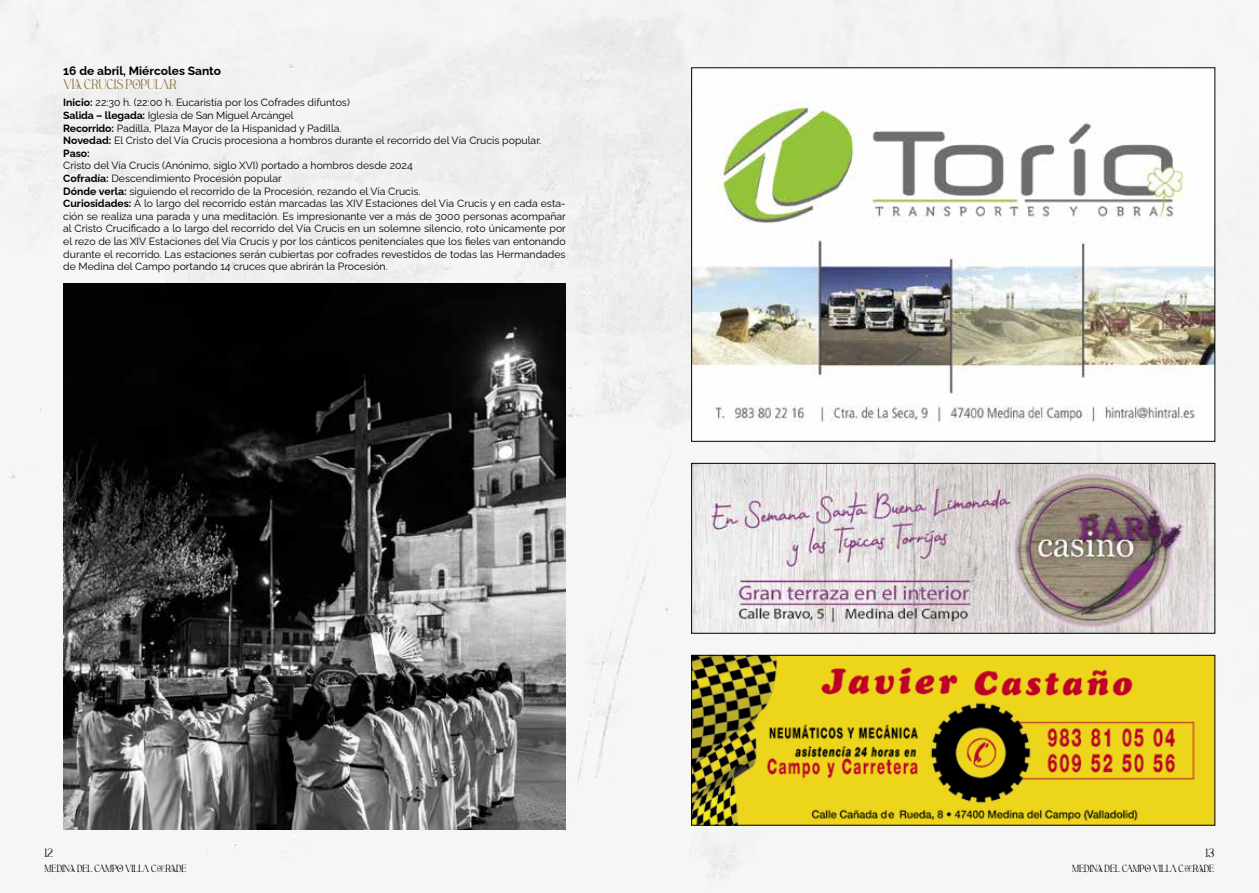
<style>
.page{position:relative;width:1259px;height:893px;background:#fff}
.page>*{position:absolute;margin:0;border:0;box-sizing:border-box;transform-origin:0 0}
.t1{font:700 12px "Raleway";color:#000}
.t2{font:12px "Aesthetic";letter-spacing:-.005em;color:#86763d}
.t3{font:10.5px/12.6px "Raleway";color:#000}
.t4{font:10.5px "Aesthetic";color:#000}
.t5{font:9px "Aesthetic";color:#000}
.s1{font-weight:700}
</style>
<div class="page">
<div style="left:0;top:0;width:1259px;height:889px;background:#f4f4f4"></div>
<img style="left:63px;top:283px;width:503px;height:546px">
<img style="left:693px;top:465px;width:520px;height:167px">
<div style="left:691px;top:463px;width:524px;height:171px;border:1px solid #000"></div>
<img style="left:693px;top:657px;width:520px;height:167px">
<div style="left:691px;top:655px;width:524px;height:171px;border:1px solid #000"></div>
<img style="left:693px;top:69px;width:520px;height:371px">
<p class="t1" style="left:63px;top:61px;width:159px">16 de abril, Miércoles Santo</p>
<p class="t2" style="left:63px;top:78px;width:115px">VÍA CRUCIS POPULAR</p>
<p class="t3" style="left:63px;top:95px;width:479px"><span class="s1">Inicio:</span> 22:30 h. (22:00 h. Eucaristía por los Cofrades difuntos)<br><span class="s1">Salida – llegada:</span> Iglesia de San Miguel Arcángel<br><span class="s1">Recorrido:</span> Padilla, Plaza Mayor de la Hispanidad y Padilla.<br><span class="s1">Novedad:</span> El Cristo del Vía Crucis procesiona a hombros durante el recorrido del Vía Crucis popular.<br><span class="s1">Paso:</span></p>
<p class="t3" style="left:63px;top:158px;width:504px">Cristo del Vía Crucis (Anónimo, siglo XVI) portado a hombros desde 2024<br><span class="s1">Cofradía:</span> Descendimiento Procesión popular<br><span class="s1">Dónde verla:</span> siguiendo el recorrido de la Procesión, rezando el Vía Crucis.<br><span class="s1">Curiosidades:</span> A lo largo del recorrido están marcadas las XIV Estaciones del Vía Crucis y en cada esta&shy;ción se realiza una parada y una meditación. Es impresionante ver a más de 3000 personas acompañar al Cristo Crucificado a lo largo del recorrido del Vía Crucis en un solemne silencio, roto únicamente por el rezo de las XIV Estaciones del Vía Crucis y por los cánticos penitenciales que los fieles van entonando durante el recorrido. Las estaciones serán cubiertas por cofrades revestidos de todas las Hermandades de Medina del Campo portando 14 cruces que abrirán la Procesión.</p>
<p class="t4" style="left:45px;top:847px;width:10px">12</p>
<p class="t4" style="left:1205px;top:847px;width:10px">13</p>
<p class="t5" style="left:45px;top:863px;width:144px">MEDINA DEL CAMPO VILLA COFRADE</p>
<p class="t5" style="left:1072px;top:863px;width:144px">MEDINA DEL CAMPO VILLA COFRADE</p>
</div>
